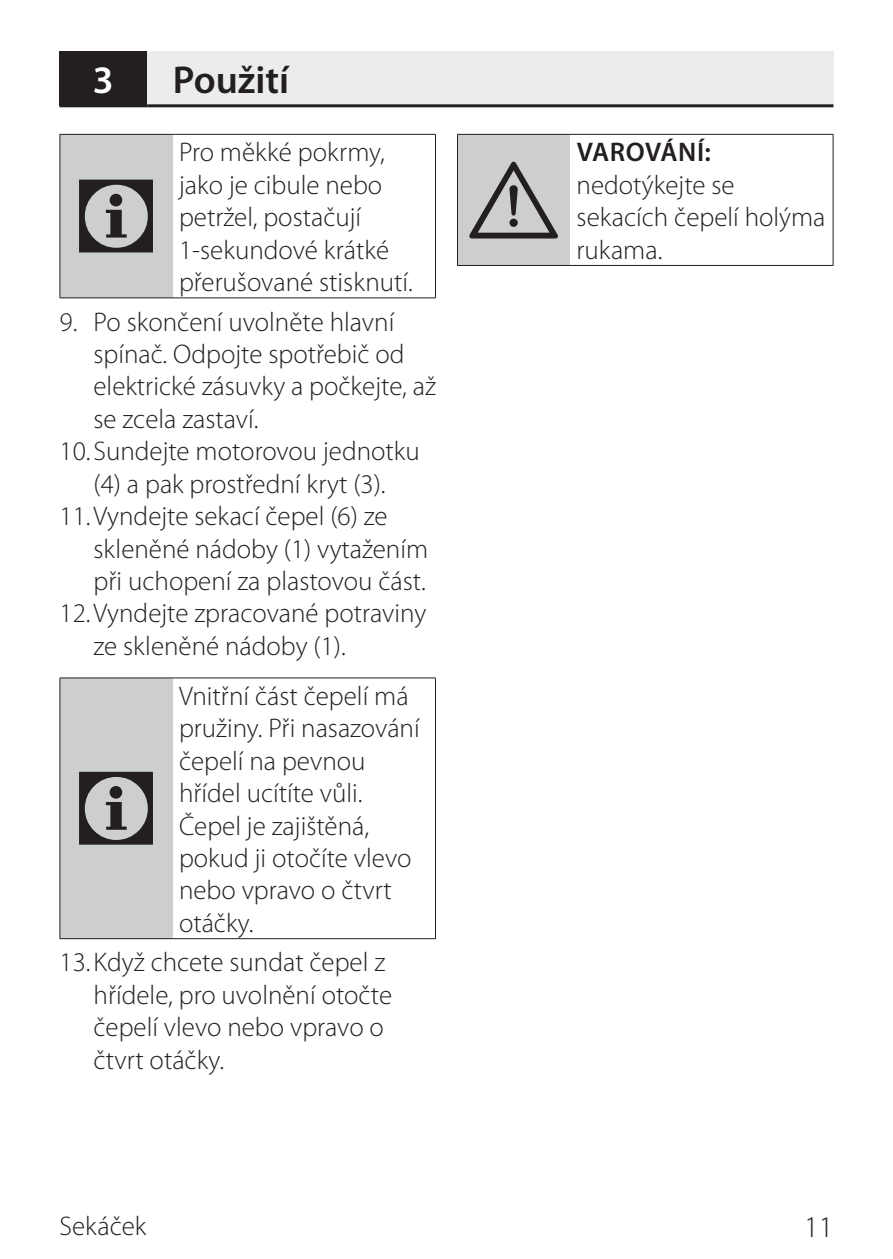
<style>
.page{position:relative;width:893px;height:1259px;background:#fff}
.page>*{position:absolute;margin:0;border:0;box-sizing:border-box;transform-origin:0 0}
.t1{font:107.4px "ZIWARNUN";color:#231f20}
.t2{font:96px "ZIWARNUN";color:#231f20}
.Nadpis_13{font:600 39px "Myriad Pro";color:#231f20}
.Nadpis_13-2{font:600 39px "Myriad Pro";color:#fff}
.t3{font:300 30px "Myriad Pro";color:#231f20}
.Odsadené_čísla_9{font:300 27px/32.4px "Myriad Pro";color:#231f20}
.Základný_9{font:300 27px/32.4px "Myriad Pro";color:#231f20}
.s1{font-weight:600}
</style>
<div class="page">
<div style="left:60px;top:51px;width:87px;height:55px;background:#231f20"></div>
<div style="left:147px;top:51px;width:686px;height:55px;background:#ececee"></div>
<hr style="left:60px;top:104px;width:87px;height:3px;background:#231f20">
<hr style="left:147px;top:104px;width:686px;height:3px;background:#231f20">
<div style="left:457px;top:134px;width:113px;height:131px;background:#cdced0"></div>
<hr style="left:457px;top:134px;width:113px;height:1px;background:#231f20">
<hr style="left:457px;top:135px;width:1px;height:130px;background:#231f20">
<hr style="left:570px;top:134px;width:263px;height:1px;background:#231f20">
<hr style="left:833px;top:135px;width:1px;height:130px;background:#231f20">
<hr style="left:457px;top:265px;width:113px;height:1px;background:#231f20">
<hr style="left:570px;top:265px;width:263px;height:1px;background:#231f20">
<div style="left:60px;top:134px;width:112px;height:164px;background:#cdced0"></div>
<hr style="left:60px;top:134px;width:112px;height:1px;background:#231f20">
<hr style="left:59px;top:135px;width:1px;height:162px;background:#231f20">
<hr style="left:172px;top:134px;width:264px;height:1px;background:#231f20">
<hr style="left:435px;top:135px;width:1px;height:162px;background:#231f20">
<hr style="left:60px;top:297px;width:112px;height:1px;background:#231f20">
<hr style="left:172px;top:297px;width:264px;height:1px;background:#231f20">
<div style="left:60px;top:678px;width:112px;height:260px;background:#cdced0"></div>
<hr style="left:60px;top:677px;width:112px;height:1px;background:#231f20">
<hr style="left:59px;top:678px;width:1px;height:260px;background:#231f20">
<hr style="left:172px;top:677px;width:264px;height:1px;background:#231f20">
<hr style="left:435px;top:678px;width:1px;height:260px;background:#231f20">
<hr style="left:60px;top:938px;width:112px;height:1px;background:#231f20">
<hr style="left:172px;top:938px;width:264px;height:1px;background:#231f20">
<p class="Nadpis_13-2" style="left:93px;top:55px;width:22px">3</p>
<p class="Nadpis_13" style="left:173px;top:55px;width:118px">Použití</p>
<p class="Základný_9" style="left:179px;top:137px;width:235px">Pro měkké pokrmy, jako je cibule nebo petržel, postačují<br>1-sekundové krátké přerušované stisknutí.</p>
<p class="Odsadené_čísla_9" style="left:94px;top:306px;width:344px;text-indent:-34px">9. Po skončení uvolněte hlavní spínač. Odpojte spotřebič od elektrické zásuvky a počkejte, až se zcela zastaví.</p>
<p class="Odsadené_čísla_9" style="left:60px;top:435px;width:362px;text-align:center">10.Sundejte motorovou jednotku (4) a pak prostřední kryt (3).</p>
<p class="Odsadené_čísla_9" style="left:94px;top:500px;width:336px;text-indent:-34px">11.Vyndejte sekací čepel (6) ze skleněné nádoby (1) vytažením při uchopení za plastovou část.</p>
<p class="Odsadené_čísla_9" style="left:94px;top:597px;width:334px;text-indent:-34px">12.Vyndejte zpracované potraviny ze skleněné nádoby (1).</p>
<p class="t1" style="left:73px;top:159px;width:93px">C</p>
<p class="Základný_9" style="left:179px;top:680px;width:242px">Vnitřní část čepelí má pružiny. Při nasazování čepelí na pevnou hřídel ucítíte vůli.<br>Čepel je zajištěná, pokud ji otočíte vlevo nebo vpravo o čtvrt otáčky.</p>
<p class="Odsadené_čísla_9" style="left:94px;top:946px;width:300px;text-indent:-34px">13.Když chcete sundat čepel z hřídele, pro uvolnění otočte čepelí vlevo nebo vpravo o čtvrt otáčky.</p>
<p class="t1" style="left:73px;top:751px;width:93px">C</p>
<p class="t2" style="left:469px;top:149px;width:94px">A</p>
<p class="Základný_9" style="left:577px;top:137px;width:250px"><span class="s1">VAROVÁNÍ: </span>nedotýkejte se sekacích čepelí holýma</p>
<p class="Základný_9" style="left:577px;top:234px;width:87px">rukama.</p>
<p class="Základný_9" style="left:60px;top:1209px;width:88px">Sekáček</p>
<p class="t3" style="left:804px;top:1210px;width:31px">11</p>
</div>
